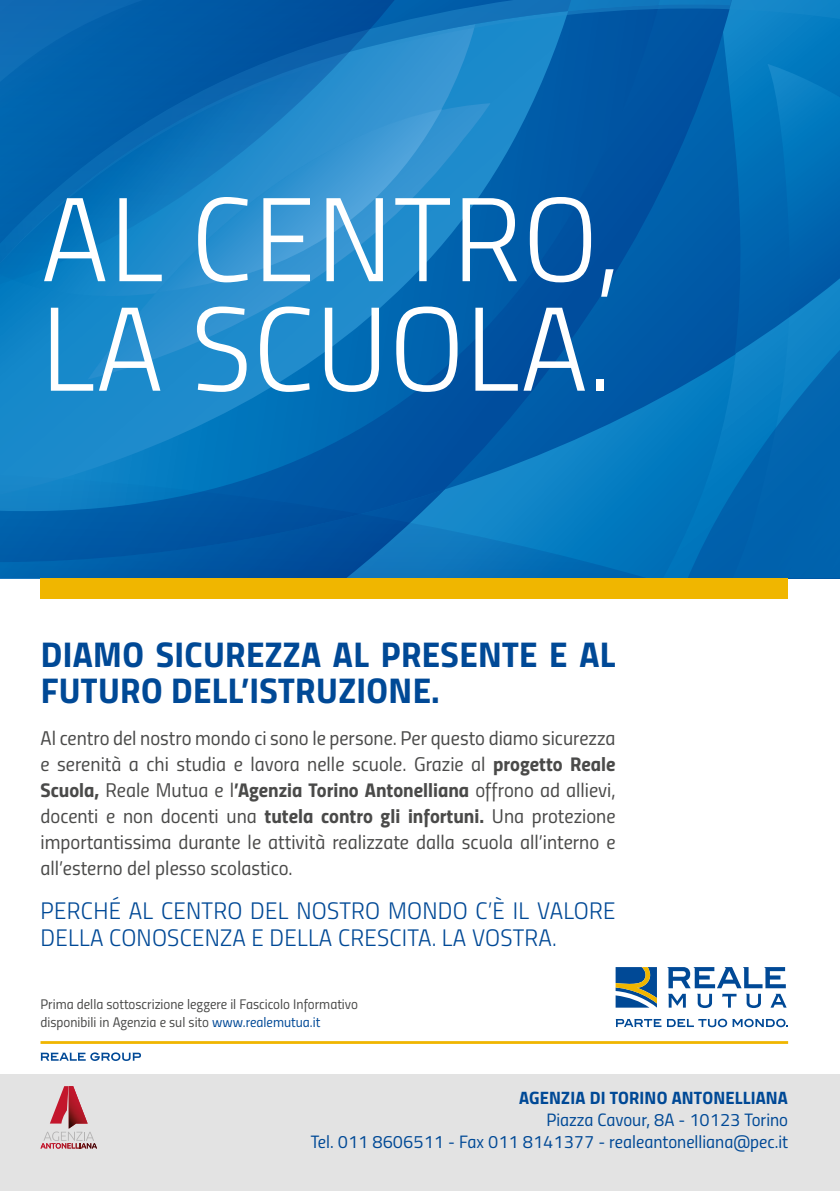
<style>
.page{position:relative;width:840px;height:1191px;background:#fff}
.page>*{position:absolute;margin:0;border:0;box-sizing:border-box;transform-origin:0 0}
.t1{font:119.4px/109.4px "Titillium Light Upright";letter-spacing:.01em;color:#fff}
.t2{font:35.8px/35.8px "Titillium Bold Upright";letter-spacing:.01em;color:#004996}
.t3{font:23.8px/27.8px "Titillium Light Upright";letter-spacing:.01em;color:#004996}
.t4{font:19.8px/25.8px "Titillium Regular Upright";color:#4a4a49}
.t5{font:19.8px "Titillium Bold Upright";color:#4a4a49}
.t6{font:18px/21.8px "Titillium Regular Upright";color:#004996;text-align:right}
.t7{font:18px "Titillium Bold Upright";letter-spacing:.01em;color:#004996}
.t8{font:14px/18px "Titillium Regular Upright";color:#4a4a49}
.s1{font-family:"Titillium Bold Upright"}
.s2{font-family:"Titillium Regular Upright"}
.s3{color:#004996}
</style>
<div class="page">
<svg style="left:571px;top:351px;width:82px;height:121px;background:#0469b2"></svg>
<svg style="left:0;top:351px;width:571px;height:121px;background:#0a70b7"></svg>
<svg style="left:0;top:0;width:839px;height:351px;background:#0564ae"></svg>
<svg style="left:767px;top:64px;width:72px;height:177px;background:#0272b9"></svg>
<svg style="left:88px;top:103px;width:402px;height:276px;background:#147cc0"></svg>
<svg style="left:653px;top:241px;width:186px;height:231px;background:#036ab3"></svg>
<svg style="left:0;top:472px;width:839px;height:106px;background:#0468b1"></svg>
<svg style="left:0;top:0;width:446px;height:301px;background:#187bbf"></svg>
<div style="left:40px;top:578px;width:747px;height:20px;background:#f0b600"></div>
<div style="left:0;top:1074px;width:839px;height:117px;background:#e3e3e3"></div>
<svg style="left:615px;top:967px;width:41px;height:40px;background:#547885"></svg>
<svg style="left:667px;top:967px;width:119px;height:41px"></svg>
<svg style="left:615px;top:1018px;width:172px;height:9px"></svg>
<hr style="left:40px;top:1041px;width:747px;height:3px;background:#f0b600">
<svg style="left:40px;top:1052px;width:101px;height:9px"></svg>
<svg style="left:40px;top:1086px;width:57px;height:62px"></svg>
<svg style="left:0;top:0;width:143px;height:82px;background:#0664ae"></svg>
<h1 class="t1" style="left:41px;top:179px;width:581px">AL CENTRO,<br>LA SCUOLA.</h1>
<h2 class="t2" style="left:41px;top:634px;width:569px">DIAMO SICUREZZA AL PRESENTE E AL<br>FUTURO DELL’ISTRUZIONE.</h2>
<p class="t4" style="left:40px;top:724px;width:576px">Al centro del nostro mondo ci sono le persone. Per questo diamo sicurezza e serenità a chi studia e lavora nelle scuole. Grazie al <span class="s1">PROGETTO REALE</span></p>
<p class="t5" style="left:40px;top:774px;width:576px">SCUOLA, <span class="s2">Reale Mutua e l</span>’AGENZIA TORINO ANTONELLIANA <span class="s2">offrono ad allievi,</span></p>
<p class="t4" style="left:40px;top:802px;width:576px;text-align:justify">docenti e non docenti una <span class="s1">TUTELA CONTRO GLI INFORTUNI.</span> Una protezione importantissima durante le attività realizzate dalla scuola all’interno e all’esterno del plesso scolastico.</p>
<p class="t3" style="left:41px;top:895px;width:576px">PERCHÉ AL CENTRO DEL NOSTRO MONDO C’È IL VALORE<br>DELLA CONOSCENZA E DELLA CRESCITA. LA VOSTRA.</p>
<p class="t8" style="left:40px;top:994px;width:319px">Prima della sottoscrizione leggere il Fascicolo Informativo disponibili in Agenzia e sul sito <span class="s3">www.realemutua.it</span></p>
<p class="t7" style="left:519px;top:1083px;width:270px">AGENZIA DI TORINO ANTONELLIANA</p>
<p class="t6" style="left:310px;top:1108px;width:478px">Piazza Cavour, 8A - 10123 Torino<br>Tel. 011 8606511 - Fax 011 8141377 - realeantonelliana@pec.it</p>
</div>
